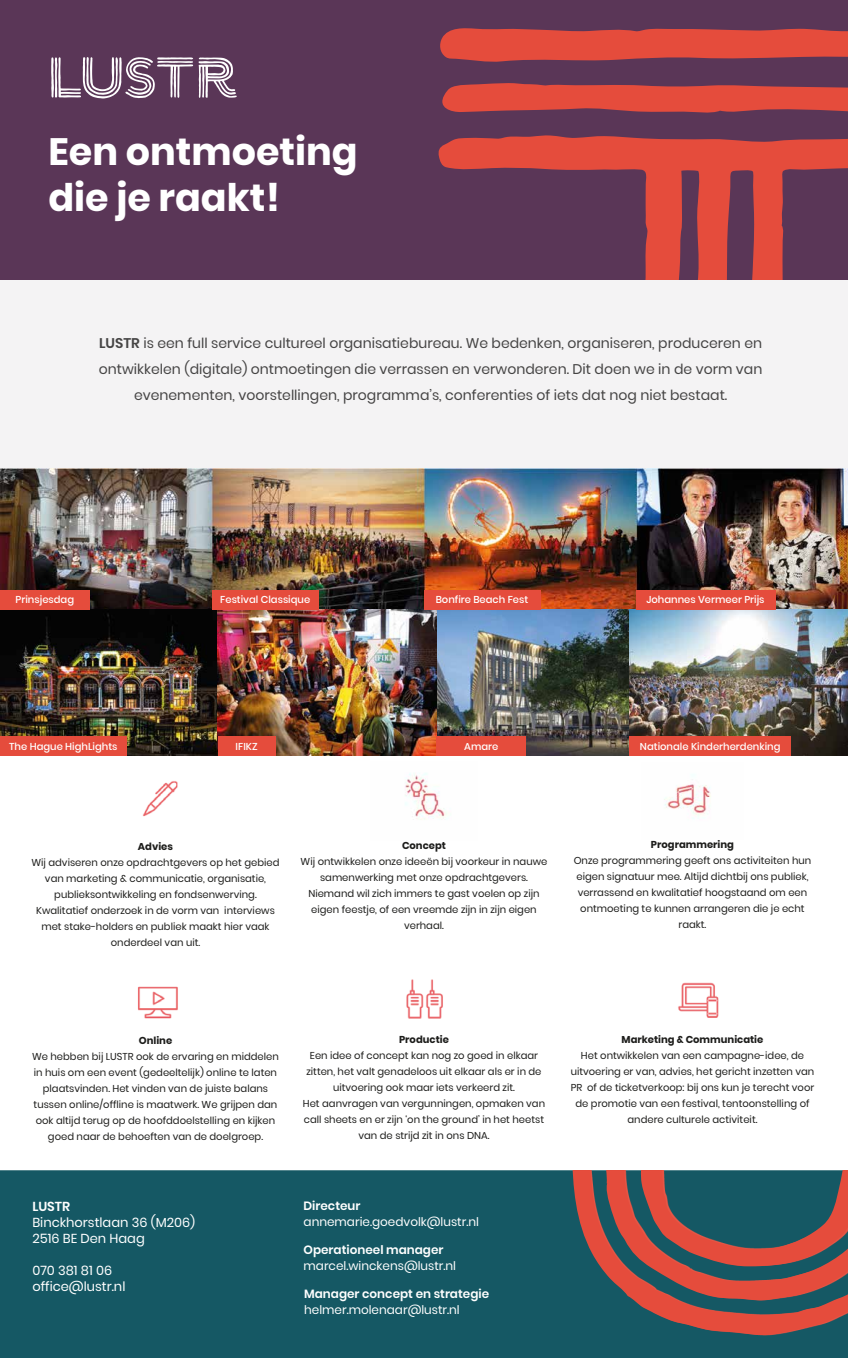
<style>
.page{position:relative;width:848px;height:1358px;background:#fff}
.page>*{position:absolute;margin:0;border:0;box-sizing:border-box;transform-origin:0 0}
.t1{font:700 38px/45.6px "Poppins";color:#fff}
.t2{font:14px/26px "Poppins";color:#454444;text-align:center}
.t3{font:13px/16px "Poppins";color:#fff}
.t4{font:600 13px "Poppins";color:#fff}
.t5{font:12px "Poppins";color:#fff}
.t6{font:600 12px "Poppins";color:#fff}
.t7{font:10px/16px "Poppins";color:#1d1d1b;text-align:center}
.t8{font:500 10px "Poppins";color:#fff}
.t9{font:700 10px "Poppins";color:#1d1d1b}
.s1{font-weight:600}
</style>
<div class="page">
<div style="left:0;top:0;width:847px;height:282px;background:#5a3657"></div>
<img style="left:0;top:468px;width:847px;height:141px">
<div style="left:0;top:1170px;width:847px;height:188px;background:#155864"></div>
<img style="left:0;top:609px;width:410px;height:147px">
<img style="left:410px;top:609px;width:437px;height:147px">
<svg style="left:440px;top:28px;width:407px;height:34px;background:#cf4840"></svg>
<svg style="left:442px;top:83px;width:405px;height:30px"></svg>
<svg style="left:438px;top:135px;width:409px;height:145px"></svg>
<svg style="left:571px;top:1170px;width:276px;height:166px;background:#6a5354"></svg>
<svg style="left:51px;top:57px;width:186px;height:42px"></svg>
<img style="left:142px;top:781px;width:36px;height:36px">
<img style="left:405px;top:773px;width:42px;height:47px">
<img style="left:664px;top:784px;width:47px;height:35px">
<img style="left:137px;top:986px;width:41px;height:33px">
<img style="left:406px;top:979px;width:37px;height:40px">
<img style="left:678px;top:982px;width:41px;height:36px">
<div style="left:0;top:590px;width:90px;height:19px;background:#e54c3c"></div>
<div style="left:212px;top:590px;width:106px;height:19px;background:#e54c3c"></div>
<div style="left:424px;top:590px;width:115px;height:19px;background:#e54c3c"></div>
<div style="left:635px;top:590px;width:139px;height:19px;background:#e54c3c"></div>
<div style="left:629px;top:736px;width:161px;height:20px;background:#e54c3c"></div>
<div style="left:436px;top:736px;width:90px;height:20px;background:#e54c3c"></div>
<div style="left:218px;top:736px;width:57px;height:20px;background:#e54c3c"></div>
<div style="left:0;top:736px;width:127px;height:20px;background:#e54c3c"></div>
<div style="left:0;top:280px;width:847px;height:188px;background:#f4f3f4"></div>
<h1 class="t1" style="left:48px;top:129px;width:310px">Een ontmoeting die je raakt!</h1>
<p class="t2" style="left:99px;top:330px;width:664px"><span class="s1">LUSTR</span> is een full service cultureel organisatiebureau. We bedenken, organiseren, produceren en ontwikkelen (digitale) ontmoetingen die verrassen en verwonderen. Dit doen we in de vorm van evenementen, voorstellingen, programma’s, conferenties of iets dat nog niet bestaat.</p>
<p class="t8" style="left:16px;top:594px;width:60px">Prinsjesdag</p>
<p class="t8" style="left:220px;top:594px;width:91px">Festival Classique</p>
<p class="t8" style="left:435px;top:594px;width:94px">Bonfire Beach Fest</p>
<p class="t8" style="left:646px;top:594px;width:120px">Johannes Vermeer Prijs</p>
<p class="t8" style="left:9px;top:740px;width:110px">The Hague HighLights</p>
<p class="t8" style="left:235px;top:740px;width:23px">IFIKZ</p>
<p class="t8" style="left:464px;top:740px;width:36px">Amare</p>
<p class="t8" style="left:639px;top:740px;width:142px">Nationale Kinderherdenking</p>
<p class="t9" style="left:138px;top:840px;width:37px">Advies</p>
<p class="t7" style="left:31px;top:854px;width:249px">Wij adviseren onze opdrachtgevers op het gebied van marketing &amp; communicatie, organisatie, publieksontwikkeling en fondsenwerving.<br>Kwalitatief onderzoek in de vorm van interviews met stake-holders en publiek maakt hier vaak onderdeel van uit.</p>
<p class="t9" style="left:402px;top:840px;width:45px">Concept</p>
<p class="t7" style="left:300px;top:853px;width:248px">Wij ontwikkelen onze ideeën bij voorkeur in nauwe samenwerking met onze opdrachtgevers.<br>Niemand wil zich immers te gast voelen op zijn eigen feestje, of een vreemde zijn in zijn eigen verhaal.</p>
<p class="t9" style="left:650px;top:839px;width:84px">Programmering</p>
<p class="t7" style="left:573px;top:853px;width:239px">Onze programmering geeft ons activiteiten hun eigen signatuur mee. Altijd dichtbij ons publiek, verrassend en kwalitatief hoogstaand om een ontmoeting te kunnen arrangeren die je echt raakt.</p>
<p class="t9" style="left:139px;top:1035px;width:35px">Online</p>
<p class="t7" style="left:32px;top:1048px;width:248px">We hebben bij LUSTR ook de ervaring en middelen in huis om een event (gedeeltelijk) online te laten plaatsvinden. Het vinden van de juiste balans tussen online/offline is maatwerk. We grijpen dan ook altijd terug op de hoofddoelstelling en kijken goed naar de behoeften van de doelgroep.</p>
<h3 class="t4" style="left:32px;top:1199px;width:39px">LUSTR</h3>
<h3 class="t3" style="left:32px;top:1214px;width:164px">Binckhorstlaan 36 (M206)<br>2516 BE Den Haag</h3>
<h3 class="t3" style="left:32px;top:1262px;width:94px">070 381 81 06 office@lustr.nl</h3>
<p class="t9" style="left:399px;top:1034px;width:51px">Productie</p>
<p class="t7" style="left:303px;top:1048px;width:244px">Een idee of concept kan nog zo goed in elkaar zitten, het valt genadeloos uit elkaar als er in de uitvoering ook maar iets verkeerd zit.<br>Het aanvragen van vergunningen, opmaken van call sheets en er zijn ‘on the ground’ in het heetst van de strijd zit in ons DNA.</p>
<p class="t6" style="left:303px;top:1199px;width:58px">Directeur</p>
<p class="t5" style="left:303px;top:1215px;width:177px">annemarie.goedvolk@lustr.nl</p>
<p class="t6" style="left:303px;top:1243px;width:141px">Operationeel manager</p>
<p class="t5" style="left:303px;top:1259px;width:154px">marcel.winckens@lustr.nl</p>
<p class="t6" style="left:304px;top:1287px;width:186px">Manager concept en strategie</p>
<p class="t5" style="left:304px;top:1303px;width:157px">helmer.molenaar@lustr.nl</p>
<p class="t9" style="left:621px;top:1033px;width:143px">Marketing &amp; Communicatie</p>
<p class="t7" style="left:570px;top:1047px;width:245px">Het ontwikkelen van een campagne-idee, de uitvoering er van, advies, het gericht inzetten van PR of de ticketverkoop: bij ons kun je terecht voor de promotie van een festival, tentoonstelling of andere culturele activiteit.</p>
</div>
